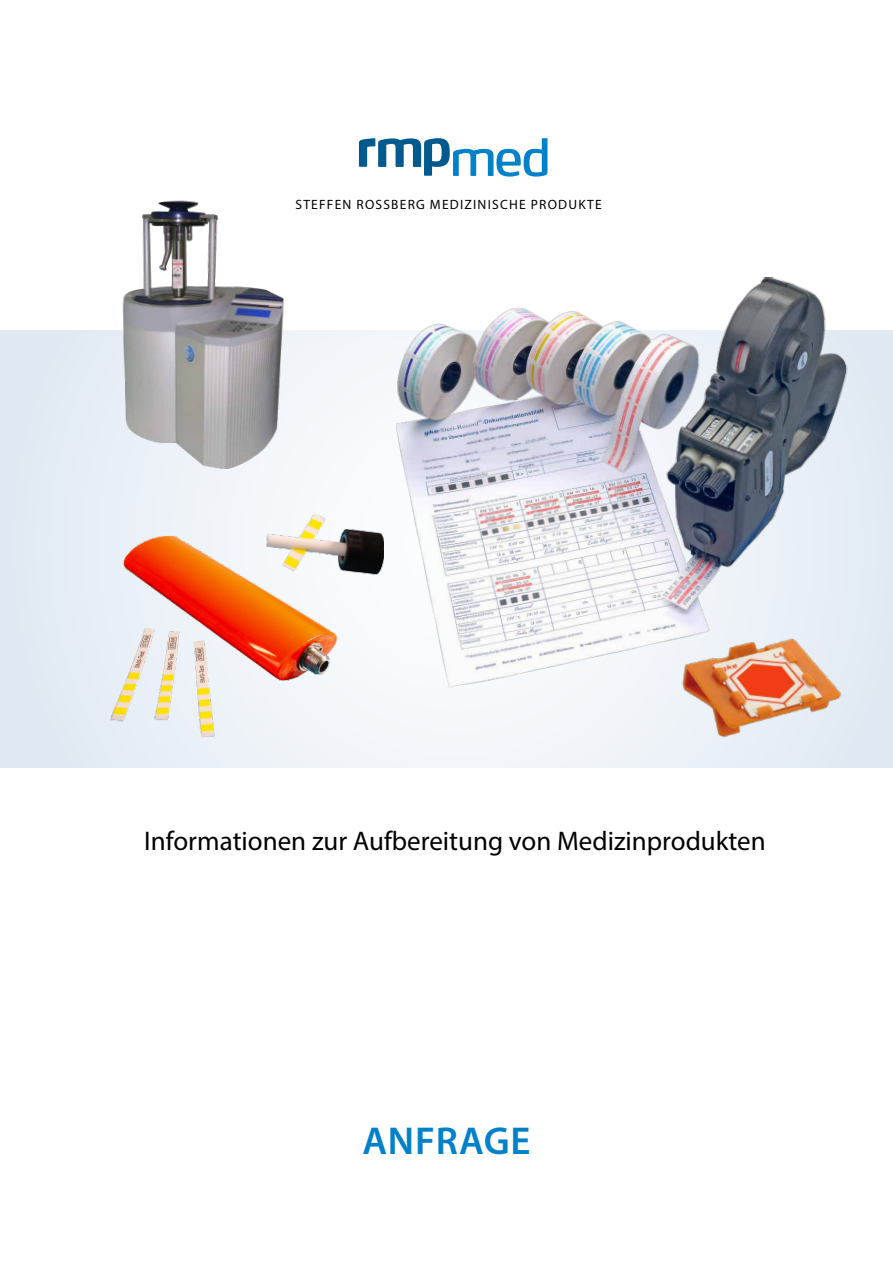
<style>
.page{position:relative;width:893px;height:1263px;background:#fff}
.page>*{position:absolute;margin:0;border:0;box-sizing:border-box;transform-origin:0 0}
.t1{font:600 39px "Myriad Pro";letter-spacing:.02em;color:#0081c9}
.t2{font:27px "Myriad Pro";color:#000}
.t3{font:13.5px "Myriad Pro";letter-spacing:.09em;color:#000}
</style>
<div class="page">
<svg style="left:0;top:330px;width:893px;height:438px;fill:#e5ecf5"></svg>
<svg style="left:359px;top:138px;width:188px;height:39px"></svg>
<img style="left:393px;top:277px;width:460px;height:411px">
<img style="left:110px;top:536px;width:333px;height:201px">
<img style="left:242px;top:482px;width:142px;height:113px">
<img style="left:94px;top:200px;width:221px;height:292px">
<img style="left:671px;top:614px;width:182px;height:148px">
<p class="t3" style="left:295px;top:196px;width:308px">STEFFEN ROSSBERG MEDIZINISCHE PRODUKTE</p>
<p class="t2" style="left:144px;top:824px;width:623px">Informationen zur Aufbereitung von Medizinprodukten</p>
<h1 class="t1" style="left:362px;top:1119px;width:170px">ANFRAGE</h1>
</div>
